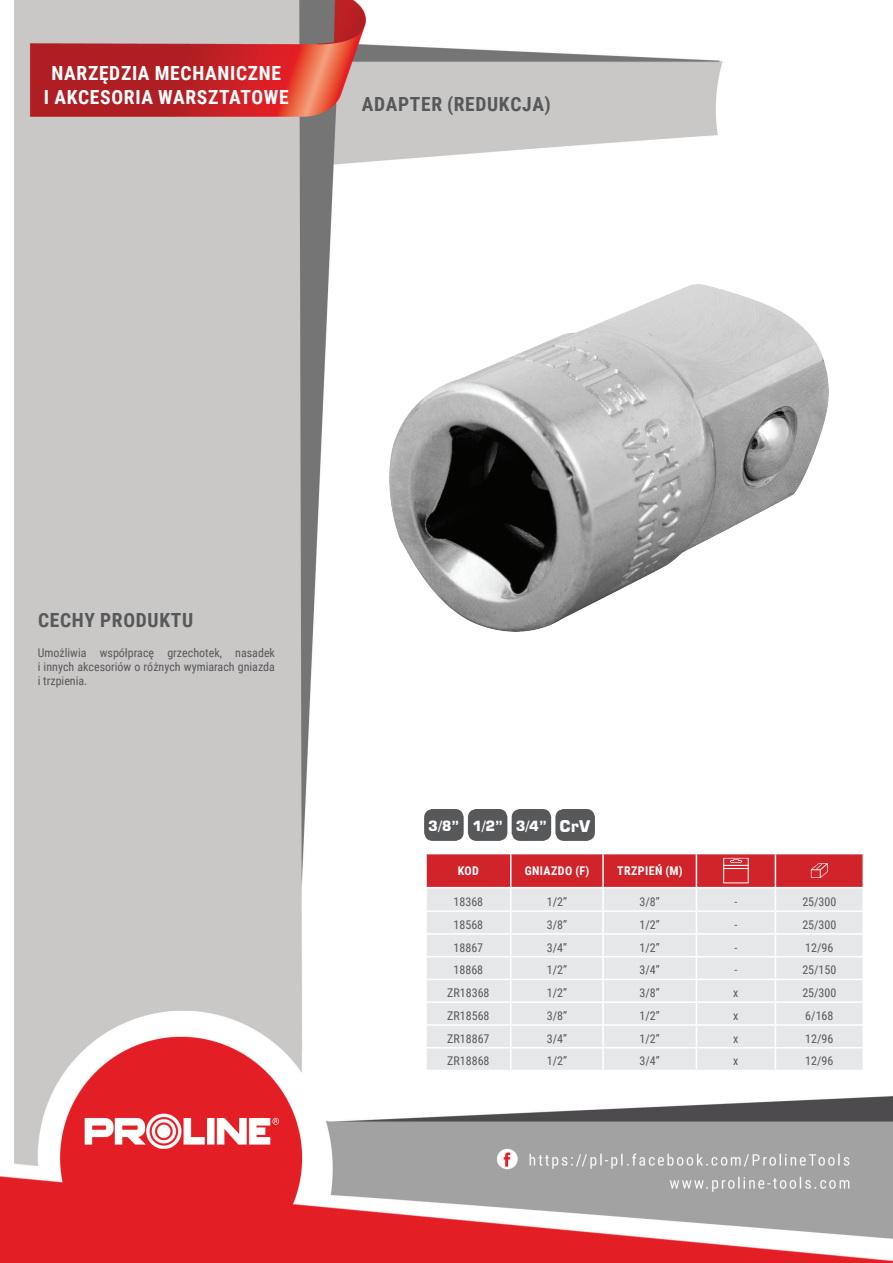
<style>
.page{position:relative;width:893px;height:1263px;background:#fff}
.page>*{position:absolute;margin:0;border:0;box-sizing:border-box;transform-origin:0 0}
.t1{font:700 19.5px/23.4px "Roboto Condensed";letter-spacing:.035em;color:#fff;text-align:center}
.t2{font:700 19.5px "Roboto Condensed";letter-spacing:.035em;color:#57585a}
.t3{font:700 13.95px "Square 721 BT";color:#fff}
.t4{font:12px/14.4px "Roboto Condensed";color:#57585a;text-align:justify}
.t5{font:700 12px "Roboto Condensed";letter-spacing:.035em;color:#fff}
.s1{font-size:16.05px}
</style>
<div class="page">
<img style="left:0;top:0;width:893px;height:1263px">
<img style="left:389px;top:285px;width:439px;height:346px">
<hr style="left:425px;top:854px;width:2px;height:33px;background:#fff">
<hr style="left:425px;top:888px;width:2px;height:22px;background:#fff">
<hr style="left:425px;top:912px;width:2px;height:21px;background:#fff">
<hr style="left:425px;top:935px;width:2px;height:21px;background:#fff">
<hr style="left:425px;top:957px;width:2px;height:22px;background:#fff">
<hr style="left:425px;top:980px;width:2px;height:21px;background:#fff">
<hr style="left:425px;top:1003px;width:2px;height:21px;background:#fff">
<hr style="left:425px;top:1026px;width:2px;height:21px;background:#fff">
<hr style="left:425px;top:1048px;width:2px;height:22px;background:#fff">
<hr style="left:862px;top:854px;width:2px;height:33px;background:#fff">
<hr style="left:862px;top:888px;width:2px;height:22px;background:#fff">
<hr style="left:862px;top:912px;width:2px;height:21px;background:#fff">
<hr style="left:862px;top:935px;width:2px;height:21px;background:#fff">
<hr style="left:862px;top:957px;width:2px;height:22px;background:#fff">
<hr style="left:862px;top:980px;width:2px;height:21px;background:#fff">
<hr style="left:862px;top:1003px;width:2px;height:21px;background:#fff">
<hr style="left:862px;top:1026px;width:2px;height:21px;background:#fff">
<hr style="left:862px;top:1048px;width:2px;height:22px;background:#fff">
<hr style="left:775px;top:853px;width:89px;height:1px;background:#fff">
<hr style="left:425px;top:853px;width:86px;height:1px;background:#fff">
<hr style="left:425px;top:887px;width:86px;height:1px;background:#fff">
<hr style="left:775px;top:887px;width:89px;height:1px;background:#fff">
<hr style="left:425px;top:910px;width:86px;height:2px;background:#fff">
<hr style="left:775px;top:910px;width:89px;height:2px;background:#fff">
<hr style="left:425px;top:933px;width:86px;height:2px;background:#fff">
<hr style="left:775px;top:933px;width:89px;height:2px;background:#fff">
<hr style="left:425px;top:956px;width:86px;height:1px;background:#fff">
<hr style="left:775px;top:956px;width:89px;height:1px;background:#fff">
<hr style="left:425px;top:979px;width:86px;height:1px;background:#fff">
<hr style="left:775px;top:979px;width:89px;height:1px;background:#fff">
<hr style="left:425px;top:1001px;width:86px;height:2px;background:#fff">
<hr style="left:775px;top:1001px;width:89px;height:2px;background:#fff">
<hr style="left:425px;top:1024px;width:86px;height:2px;background:#fff">
<hr style="left:775px;top:1024px;width:89px;height:2px;background:#fff">
<hr style="left:425px;top:1047px;width:86px;height:1px;background:#fff">
<hr style="left:775px;top:1047px;width:89px;height:1px;background:#fff">
<hr style="left:425px;top:1070px;width:86px;height:1px;background:#fff">
<hr style="left:511px;top:1070px;width:92px;height:1px;background:#fff">
<hr style="left:603px;top:1070px;width:93px;height:1px;background:#fff">
<hr style="left:696px;top:1070px;width:79px;height:1px;background:#fff">
<hr style="left:775px;top:1070px;width:89px;height:1px;background:#fff">
<svg style="left:426px;top:853px;width:437px;height:217px;background:#e5ced1"></svg>
<div style="left:425px;top:810px;width:38px;height:30px;background:#57585a;border-radius:8px"></div>
<div style="left:424px;top:809px;width:40px;height:32px;border:1px solid #57585a;border-radius:8px"></div>
<div style="left:469px;top:810px;width:38px;height:30px;background:#57585a;border-radius:8px"></div>
<div style="left:468px;top:809px;width:39px;height:32px;border:1px solid #57585a;border-radius:8px"></div>
<div style="left:512px;top:810px;width:38px;height:30px;background:#57585a;border-radius:8px"></div>
<div style="left:512px;top:809px;width:39px;height:32px;border:1px solid #57585a;border-radius:8px"></div>
<div style="left:556px;top:810px;width:38px;height:30px;background:#57585a;border-radius:8px"></div>
<div style="left:555px;top:809px;width:40px;height:32px;border:1px solid #57585a;border-radius:8px"></div>
<h1 class="t1" style="left:44px;top:61px;width:246px">NARZĘDZIA MECHANICZNE<br>I AKCESORIA WARSZTATOWE</h1>
<h1 class="t2" style="left:362px;top:91px;width:190px">ADAPTER (REDUKCJA)</h1>
<h1 class="t2" style="left:38px;top:607px;width:157px">CECHY PRODUKTU</h1>
<p class="t4" style="left:38px;top:645px;width:239px">Umożliwia współpracę grzechotek, nasadek i innych akcesoriów o różnych wymiarach gniazda i trzpienia.</p>
<p class="t3" style="left:474px;top:817px;width:118px">3/8” 3/4” <span class="s1">CrV</span></p>
<p class="t3" style="left:428px;top:817px;width:76px">3/8” 1/2”</p>
<p class="t5" style="left:458px;top:862px;width:23px">KOD</p>
<p class="t5" style="left:525px;top:862px;width:66px">GNIAZDO (F)</p>
<p class="t5" style="left:617px;top:862px;width:67px">TRZPIEŃ (M)</p>
<p class="t4" style="left:454px;top:894px;width:31px">18368</p>
<p class="t4" style="left:547px;top:894px;width:22px">1/2’’</p>
<p class="t4" style="left:640px;top:894px;width:22px">3/8’’</p>
<p class="t4" style="left:734px;top:894px;width:4px">-</p>
<p class="t4" style="left:802px;top:894px;width:36px">25/300</p>
<p class="t4" style="left:454px;top:917px;width:31px">18568</p>
<p class="t4" style="left:547px;top:917px;width:22px">3/8’’</p>
<p class="t4" style="left:640px;top:917px;width:22px">1/2’’</p>
<p class="t4" style="left:734px;top:917px;width:4px">-</p>
<p class="t4" style="left:802px;top:917px;width:36px">25/300</p>
<p class="t4" style="left:454px;top:940px;width:31px">18867</p>
<p class="t4" style="left:547px;top:940px;width:22px">3/4’’</p>
<p class="t4" style="left:640px;top:940px;width:22px">1/2’’</p>
<p class="t4" style="left:734px;top:940px;width:4px">-</p>
<p class="t4" style="left:805px;top:940px;width:30px">12/96</p>
<p class="t4" style="left:454px;top:962px;width:31px">18868</p>
<p class="t4" style="left:547px;top:962px;width:22px">1/2’’</p>
<p class="t4" style="left:640px;top:962px;width:22px">3/4’’</p>
<p class="t4" style="left:734px;top:962px;width:4px">-</p>
<p class="t4" style="left:802px;top:962px;width:36px">25/150</p>
<p class="t4" style="left:447px;top:985px;width:44px">ZR18368</p>
<p class="t4" style="left:547px;top:985px;width:22px">1/2’’</p>
<p class="t4" style="left:640px;top:985px;width:22px">3/8’’</p>
<p class="t4" style="left:733px;top:985px;width:7px">x</p>
<p class="t4" style="left:802px;top:985px;width:36px">25/300</p>
<p class="t4" style="left:447px;top:1008px;width:44px">ZR18568</p>
<p class="t4" style="left:547px;top:1008px;width:22px">3/8’’</p>
<p class="t4" style="left:640px;top:1008px;width:22px">1/2’’</p>
<p class="t4" style="left:733px;top:1008px;width:7px">x</p>
<p class="t4" style="left:805px;top:1008px;width:30px">6/168</p>
<p class="t4" style="left:447px;top:1031px;width:44px">ZR18867</p>
<p class="t4" style="left:547px;top:1031px;width:22px">3/4’’</p>
<p class="t4" style="left:640px;top:1031px;width:22px">1/2’’</p>
<p class="t4" style="left:733px;top:1031px;width:7px">x</p>
<p class="t4" style="left:805px;top:1031px;width:30px">12/96</p>
<p class="t4" style="left:447px;top:1053px;width:44px">ZR18868</p>
<p class="t4" style="left:547px;top:1053px;width:22px">1/2’’</p>
<p class="t4" style="left:640px;top:1053px;width:22px">3/4’’</p>
<p class="t4" style="left:733px;top:1053px;width:7px">x</p>
<p class="t4" style="left:805px;top:1053px;width:30px">12/96</p>
</div>
